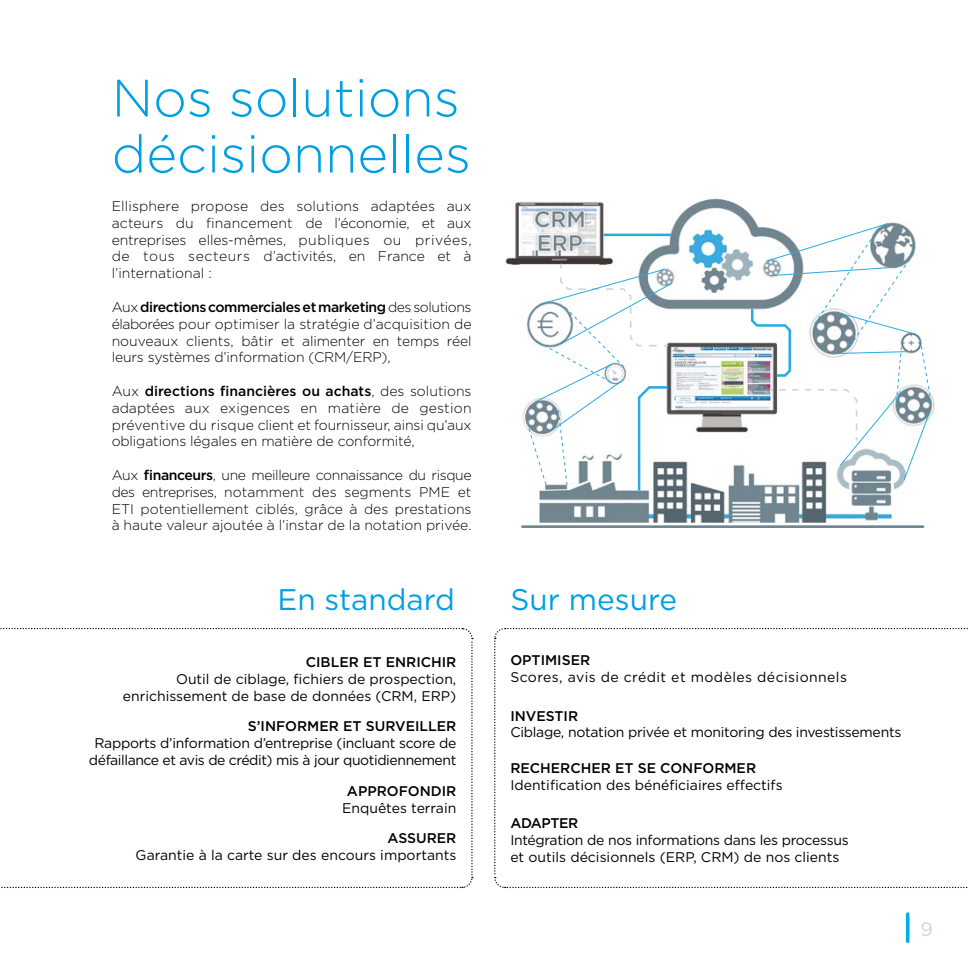
<style>
.page{position:relative;width:968px;height:968px;background:#fff}
.page>*{position:absolute;margin:0;border:0;box-sizing:border-box;transform-origin:0 0}
.t1{font:300 52.5px/56px "Gotham";color:#009fe3}
.t2{font:29.75px "Gotham";color:#009fe3}
.t3{font:19.25px "Gotham";color:#cdd7db}
.t4{font:300 14px/16.8px "Gotham";letter-spacing:-.01em;color:#000;text-align:justify}
.t5{font:14px/16.8px "Gotham";color:#000;text-align:right}
.t6{font:14px/16.8px "Gotham";letter-spacing:-.02em;color:#000}
.t7{font:14px/16.8px "Gotham";letter-spacing:-.03em;color:#000;text-align:center}
.t8{font:500 14px "Gotham";color:#000}
.t9{font:14px "Gotham";letter-spacing:.03em;color:#000}
.t10{font:500 14px "Gotham";letter-spacing:-.03em;color:#000}
.s1{font-weight:500}
</style>
<div class="page">
<svg style="left:0;top:627px;width:473px;height:261px"></svg>
<svg style="left:494px;top:627px;width:474px;height:261px"></svg>
<svg style="left:906px;top:913px;width:3px;height:28px"></svg>
<img style="left:505px;top:198px;width:430px;height:324px">
<hr style="left:522px;top:525px;width:400px;height:3px;background:#708691">
<hr style="left:603px;top:233px;width:68px;height:3px;background:#28abe3">
<svg style="left:525px;top:262px;width:148px;height:231px"></svg>
<svg style="left:749px;top:222px;width:183px;height:258px"></svg>
<h1 class="t1" style="left:112px;top:68px;width:361px">Nos solutions décisionnelles</h1>
<p class="t4" style="left:112px;top:197px;width:361px">Ellisphere propose des solutions adaptées aux acteurs du financement de l’économie, et aux entreprises elles-mêmes, publiques ou privées, de tous secteurs d’activités, en France et à l’international :</p>
<p class="t4" style="left:112px;top:298px;width:361px">Aux <span class="s1">directions commerciales et marketing</span> des solutions élaborées pour optimiser la stratégie d’acquisition de nouveaux clients, bâtir et alimenter en temps réel leurs systèmes d’information (CRM/ERP),</p>
<p class="t4" style="left:112px;top:382px;width:361px">Aux <span class="s1">directions financières ou achats</span>, des solutions adaptées aux exigences en matière de gestion préventive du risque client et fournisseur, ainsi qu’aux obligations légales en matière de conformité,</p>
<p class="t4" style="left:112px;top:466px;width:361px">Aux <span class="s1">financeurs</span>, une meilleure connaissance du risque des entreprises, notamment des segments PME et ETI potentiellement ciblés, grâce à des prestations à haute valeur ajoutée à l’instar de la notation privée.</p>
<h2 class="t2" style="left:277px;top:580px;width:179px">En standard</h2>
<p class="t8" style="left:306px;top:652px;width:152px">CIBLER ET ENRICHIR</p>
<p class="t5" style="left:123px;top:670px;width:335px">Outil de ciblage, fichiers de prospection, enrichissement de base de données (CRM, ERP)</p>
<p class="t8" style="left:248px;top:717px;width:210px">S’INFORMER ET SURVEILLER</p>
<p class="t7" style="left:89px;top:734px;width:369px">Rapports d’information d’entreprise (incluant score de défaillance et avis de crédit) mis à jour quotidiennement</p>
<p class="t8" style="left:347px;top:781px;width:111px">APPROFONDIR</p>
<p class="t5" style="left:342px;top:798px;width:116px">Enquêtes terrain</p>
<p class="t8" style="left:387px;top:829px;width:70px">ASSURER</p>
<p class="t5" style="left:136px;top:846px;width:322px">Garantie à la carte sur des encours importants</p>
<h2 class="t2" style="left:510px;top:580px;width:168px">Sur mesure</h2>
<p class="t8" style="left:510px;top:651px;width:81px">OPTIMISER</p>
<p class="t9" style="left:510px;top:668px;width:338px">Scores, avis de crédit et modèles décisionnels</p>
<p class="t8" style="left:510px;top:706px;width:69px">INVESTIR</p>
<p class="t6" style="left:510px;top:723px;width:392px">Ciblage, notation privée et monitoring des investissements</p>
<p class="t8" style="left:510px;top:758px;width:247px">RECHERCHER ET SE CONFORMER</p>
<p class="t5" style="left:510px;top:776px;width:274px">Identification des bénéficiaires effectifs</p>
<p class="t10" style="left:510px;top:814px;width:69px">ADAPTER</p>
<p class="t6" style="left:510px;top:831px;width:340px">Intégration de nos informations dans les processus et outils décisionnels (ERP, CRM) de nos clients</p>
<h3 class="t3" style="left:920px;top:916px;width:14px">9</h3>
</div>
